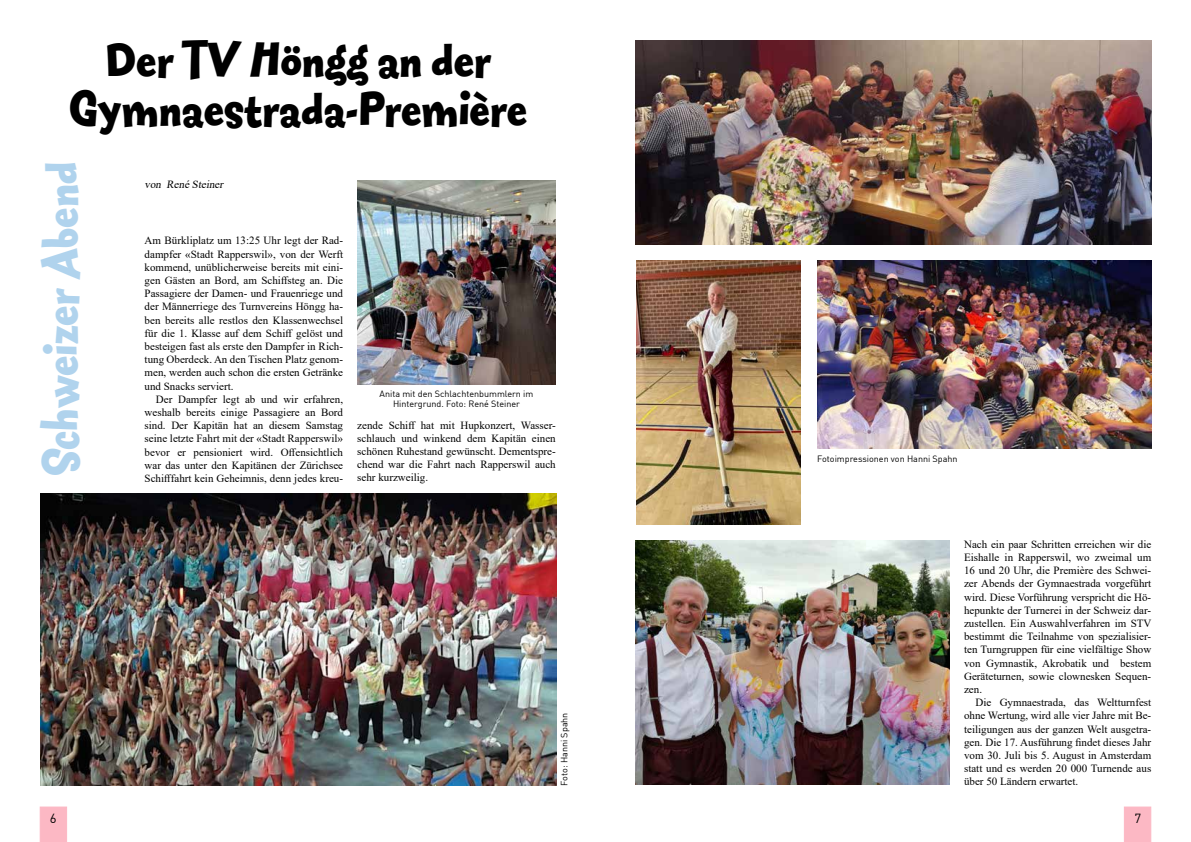
<style>
.page{position:relative;width:1191px;height:842px;background:#fff}
.page>*{position:absolute;margin:0;border:0;box-sizing:border-box;transform-origin:0 0}
.t1{font:800 48px/49px "Fontesque Sans";color:#000;text-align:center}
.t2{font:800 48px "Fontesque Sans";color:#b0d3ed}
.t3{font:13px "DIN";color:#000}
.t4{font:11px/13.2px "Times New Roman";color:#000;text-align:justify}
.t5{font:italic 11px "Times New Roman";color:#000}
.t6{font:9px/10.4px "DIN";color:#000;text-align:center}
</style>
<div class="page">
<svg style="left:40px;top:806px;width:27px;height:36px"></svg>
<svg style="left:1124px;top:806px;width:27px;height:36px"></svg>
<img style="left:357px;top:181px;width:199px;height:204px">
<img style="left:40px;top:493px;width:516px;height:292px">
<img style="left:817px;top:261px;width:334px;height:187px">
<img style="left:636px;top:261px;width:164px;height:263px">
<img style="left:635px;top:540px;width:315px;height:244px">
<img style="left:635px;top:40px;width:516px;height:204px">
<h1 class="t1" style="left:69px;top:34px;width:460px">Der TV Höngg an der<br>Gymnaestrada-Première</h1>
<h1 class="t2" style="left:32px;top:476px;width:316px;rotate:-90deg">Schweizer Abend</h1>
<p class="t5" style="left:145px;top:177px;width:82px">von René Steiner</p>
<p class="t4" style="left:145px;top:234px;width:200px">Am Bürkliplatz um 13:25 Uhr legt der Rad&shy;dampfer «Stadt Rapperswil», von der Werft kommend, unüblicherweise bereits mit eini&shy;gen Gästen an Bord, am Schiffsteg an. Die Passagiere der Damen- und Frauenriege und der Männerriege des Turnvereins Höngg ha&shy;ben bereits alle restlos den Klassenwechsel für die 1. Klasse auf dem Schiff gelöst und besteigen fast als erste den Dampfer in Rich&shy;tung Oberdeck. An den Tischen Platz genom&shy;men, werden auch schon die ersten Getränke und Snacks serviert.</p>
<p class="t4" style="left:145px;top:392px;width:200px;text-indent:11px">Der Dampfer legt ab und wir erfahren, weshalb bereits einige Passagiere an Bord sind. Der Kapitän hat an diesem Samstag seine letzte Fahrt mit der «Stadt Rapperswil» bevor er pensioniert wird. Offensichtlich war das unter den Kapitänen der Zürichsee Schifffahrt kein Geheimnis, denn jedes kreu-</p>
<p class="t6" style="left:379px;top:388px;width:155px">Anita mit den Schlachtenbummlern im<br>Hintergrund. Foto: René Steiner</p>
<p class="t4" style="left:357px;top:418px;width:200px">zende Schiff hat mit Hupkonzert, Wasser&shy;schlauch und winkend dem Kapitän einen schönen Ruhestand gewünscht. Dementspre&shy;chend war die Fahrt nach Rapperswil auch sehr kurzweilig.</p>
<p class="t6" style="left:559px;top:785px;width:74px;rotate:-90deg">Foto: Hanni Spahn</p>
<p class="t6" style="left:817px;top:454px;width:142px">Fotoimpressionen von Hanni Spahn</p>
<p class="t4" style="left:964px;top:537px;width:189px">Nach ein paar Schritten erreichen wir die Eishalle in Rapperswil, wo zweimal um 16 und 20 Uhr, die Première des Schwei&shy;zer Abends der Gymnaestrada vorgeführt wird. Diese Vorführung verspricht die Hö&shy;hepunkte der Turnerei in der Schweiz dar&shy;zustellen. Ein Auswahlverfahren im STV bestimmt die Teilnahme von spezialisier&shy;ten Turngruppen für eine vielfältige Show von Gymnastik, Akrobatik und bestem Geräteturnen, sowie clownesken Sequen&shy;zen.</p>
<p class="t4" style="left:964px;top:695px;width:189px;text-indent:11px">Die Gymnaestrada, das Weltturnfest ohne Wertung, wird alle vier Jahre mit Be&shy;teiligungen aus der ganzen Welt ausgetra&shy;gen. Die 17. Ausführung findet dieses Jahr vom 30. Juli bis 5. August in Amsterdam statt und es werden 20 000 Turnende aus über 50 Ländern erwartet.</p>
<p class="t3" style="left:50px;top:810px;width:8px">6</p>
<p class="t3" style="left:1134px;top:810px;width:8px">7</p>
</div>
